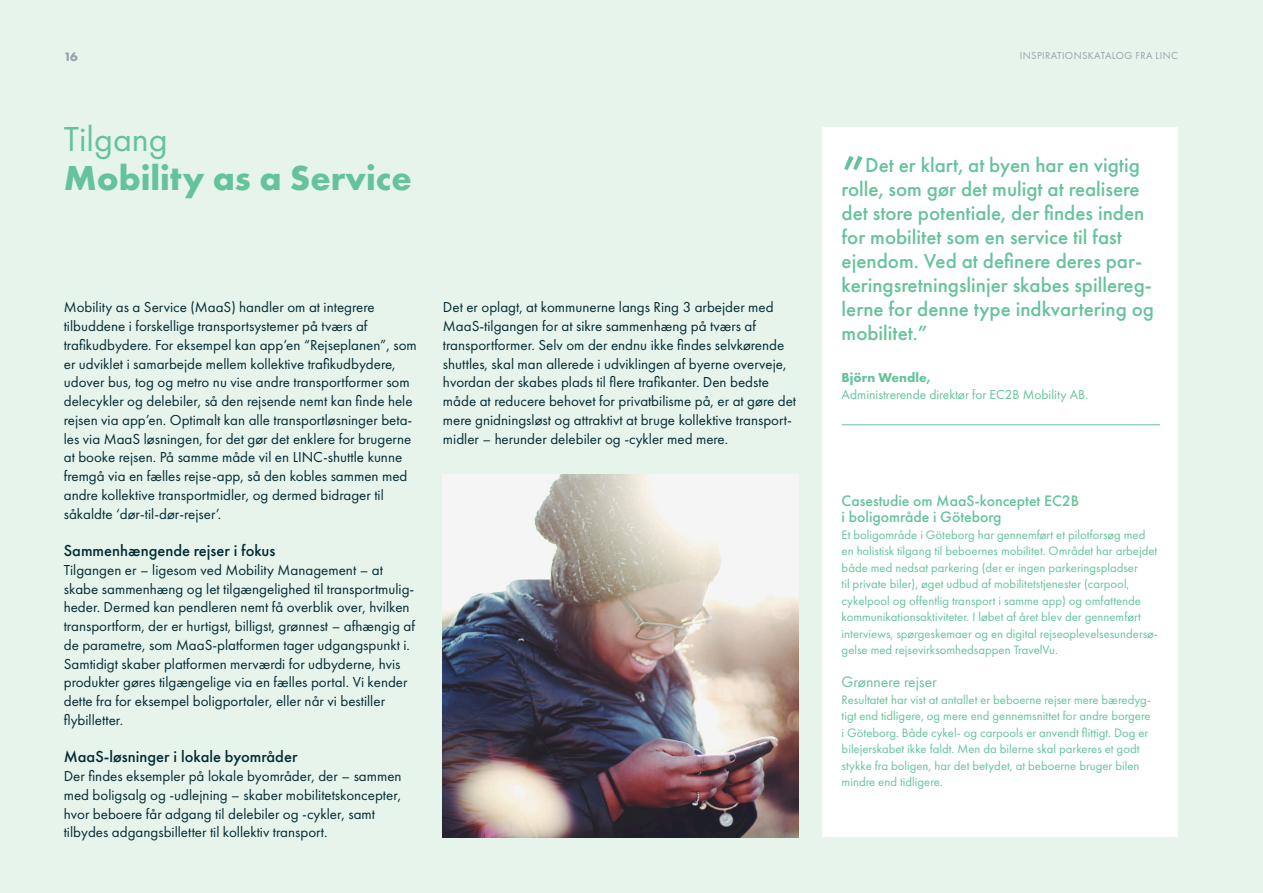
<style>
.page{position:relative;width:1263px;height:893px;background:#e6f4ec}
.page>*{position:absolute;margin:0;border:0;box-sizing:border-box;transform-origin:0 0}
.CITAT{font:500 51px "Futura PT";color:#65c39b}
.RUBRIK{font:700 36px "Futura PT";color:#65c39b}
.RUBRIK-2{font:36px "Futura PT";color:#65c39b}
.CITAT-2{font:500 21px/24px "Futura PT";color:#65c39b}
.MELLEM{font:500 16.5px "Futura PT";color:#042b34}
.BOKS_RUBRIK{font:500 15.75px/16.5px "Futura PT";color:#65c39b}
.BOKS{font:15.75px "Futura PT";color:#65c39b}
.BRØD{font:15px/18.8px "Futura PT";color:#042b34}
.CITAT_NAVN{font:13.5px "Futura PT";color:#65c39b}
.CITAT_NAVN-2{font:700 13.5px "Futura PT";color:#65c39b}
.BOKS-2{font:12.75px/16.5px "Futura PT";color:#65c39b}
.t1{font:700 12.75px "Futura PT";color:#99a1a9}
.t2{font:10.5px "Futura PT";letter-spacing:.035em;color:#99a1a9}
</style>
<div class="page">
<div style="left:822px;top:128px;width:356px;height:709px;background:#fff"></div>
<img style="left:443px;top:474px;width:356px;height:363px">
<hr style="left:842px;top:424px;width:318px;height:1px;background:#65c39b">
<p class="t1" style="left:64px;top:48px;width:16px">16</p>
<p class="t2" style="left:1020px;top:49px;width:160px">INSPIRATIONSKATALOG FRA LINC</p>
<p class="RUBRIK-2" style="left:64px;top:117px;width:106px">Tilgang</p>
<p class="RUBRIK" style="left:64px;top:155px;width:349px">Mobility as a Service</p>
<p class="BRØD" style="left:64px;top:298px;width:354px">Mobility as a Service (MaaS) handler om at integrere tilbuddene i forskellige transportsystemer på tværs af trafikudbydere. For eksempel kan app’en “Rejseplanen”, som er udviklet i samarbejde mellem kollektive trafikudbydere, udover bus, tog og metro nu vise andre transportformer som delecykler og delebiler, så den rejsende nemt kan finde hele rejsen via app’en. Optimalt kan alle transportløsninger beta&shy;les via MaaS løsningen, for det gør det enklere for brugerne at booke rejsen. På samme måde vil en LINC-shuttle kunne fremgå via en fælles rejse-app, så den kobles sammen med andre kollektive transportmidler, og dermed bidrager til såkaldte ‘dør-til-dør-rejser’.</p>
<p class="MELLEM" style="left:64px;top:541px;width:213px">Sammenhængende rejser i fokus</p>
<p class="BRØD" style="left:64px;top:560px;width:353px">Tilgangen er – ligesom ved Mobility Management – at skabe sammenhæng og let tilgængelighed til transportmulig&shy;heder. Dermed kan pendleren nemt få overblik over, hvilken transportform, der er hurtigst, billigst, grønnest – afhængig af de parametre, som MaaS-platformen tager udgangspunkt i.<br>Samtidigt skaber platformen merværdi for udbyderne, hvis produkter gøres tilgængelige via en fælles portal. Vi kender dette fra for eksempel boligportaler, eller når vi bestiller flybilletter.</p>
<p class="MELLEM" style="left:64px;top:747px;width:235px">MaaS-løsninger i lokale byområder</p>
<p class="BRØD" style="left:64px;top:767px;width:339px">Der findes eksempler på lokale byområder, der – sammen med boligsalg og -udlejning – skaber mobilitetskoncepter, hvor beboere får adgang til delebiler og -cykler, samt tilbydes adgangsbilletter til kollektiv transport.</p>
<p class="BRØD" style="left:443px;top:298px;width:355px">Det er oplagt, at kommunerne langs Ring 3 arbejder med MaaS-tilgangen for at sikre sammenhæng på tværs af transportformer. Selv om der endnu ikke findes selvkørende shuttles, skal man allerede i udviklingen af byerne overveje, hvordan der skabes plads til flere trafikanter. Den bedste måde at reducere behovet for privatbilisme på, er at gøre det mere gnidningsløst og attraktivt at bruge kollektive transport&shy;midler – herunder delebiler og -cykler med mere.</p>
<p class="CITAT" style="left:842px;top:144px;width:25px">”</p>
<p class="CITAT-2" style="left:842px;top:153px;width:314px;text-indent:24px">Det er klart, at byen har en vigtig rolle, som gør det muligt at realisere det store potentiale, der findes inden for mobilitet som en service til fast ejendom. Ved at definere deres par&shy;keringsretningslinjer skabes spillereg&shy;lerne for denne type indkvartering og mobilitet.”</p>
<p class="CITAT_NAVN-2" style="left:842px;top:369px;width:91px">Björn Wendle,</p>
<p class="CITAT_NAVN" style="left:842px;top:386px;width:248px">Administrerende direktør for EC2B Mobility AB.</p>
<p class="BOKS_RUBRIK" style="left:842px;top:492px;width:239px">Casestudie om MaaS-konceptet EC2B i boligområde i Göteborg</p>
<p class="BOKS-2" style="left:842px;top:526px;width:318px">Et boligområde i Göteborg har gennemført et pilotforsøg med en holistisk tilgang til beboernes mobilitet. Området har arbejdet både med nedsat parkering (der er ingen parkeringspladser<br>til private biler), øget udbud af mobilitetstjenester (carpool, cykelpool og offentlig transport i samme app) og omfattende kommunikationsaktiviteter. I løbet af året blev der gennemført interviews, spørgeskemaer og en digital rejseoplevelsesundersø&shy;gelse med rejsevirksomhedsappen TravelVu.</p>
<p class="BOKS" style="left:842px;top:672px;width:97px">Grønnere rejser</p>
<p class="BOKS-2" style="left:842px;top:691px;width:311px">Resultatet har vist at antallet er beboerne rejser mere bæredyg&shy;tigt end tidligere, og mere end gennemsnittet for andre borgere i Göteborg. Både cykel- og carpools er anvendt flittigt. Dog er bilejerskabet ikke faldt. Men da bilerne skal parkeres et godt stykke fra boligen, har det betydet, at beboerne bruger bilen mindre end tidligere.</p>
</div>
